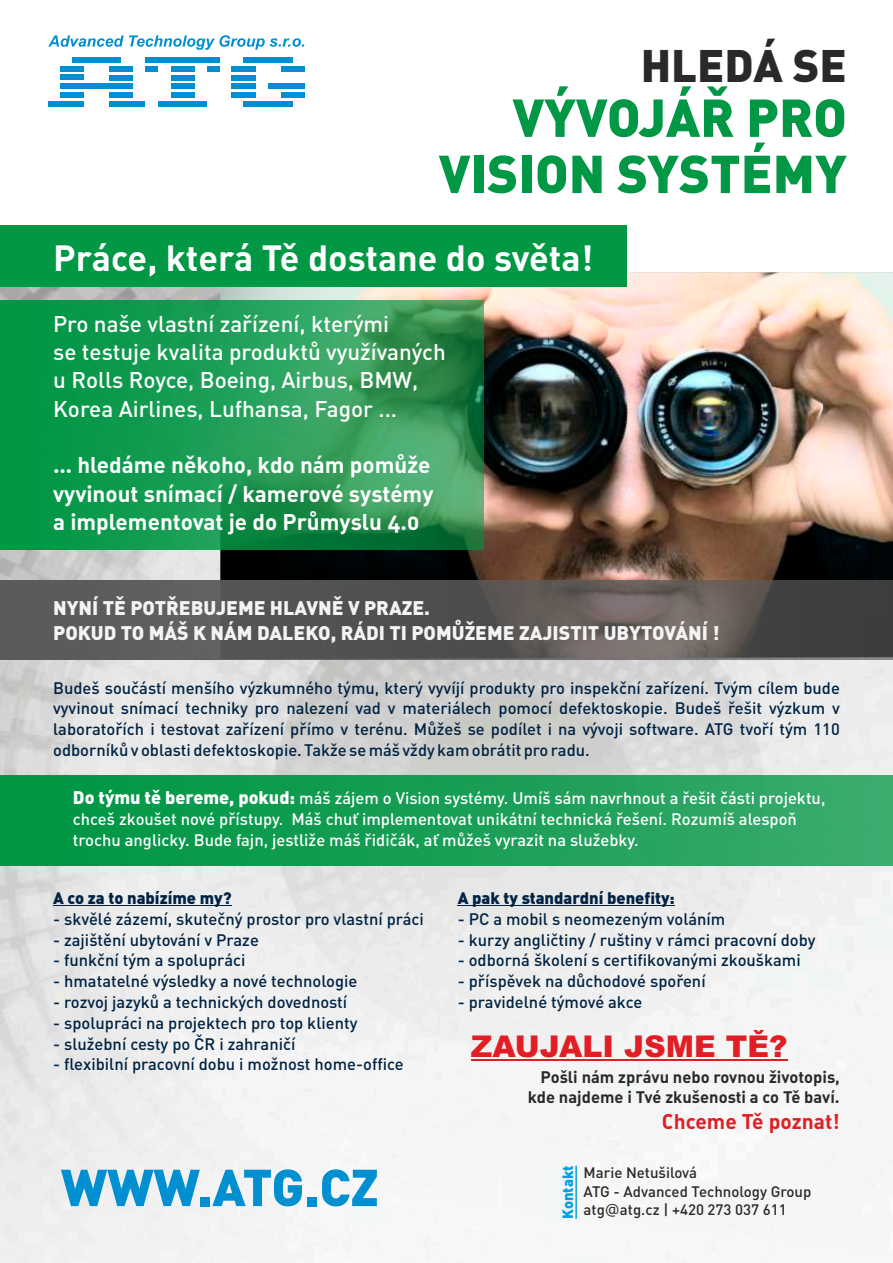
<style>
.page{position:relative;width:893px;height:1263px;background:#fff}
.page>*{position:absolute;margin:0;border:0;box-sizing:border-box;transform-origin:0 0}
.t1{font:900 52.5px/56.2px "DINCE";color:#009745;text-align:right}
.t2{font:900 51.15px "DINCE";color:#008fd1}
.t3{font:900 45px "DINCE";color:#292929}
.t4{font:36px "DINCE Bold Alternate";color:#fff}
.t5{font:900 30px "Arial";color:#e11e23}
.t6{font:500 22.5px/28.3px "DINCE";color:#fff}
.t7{font:22.5px/28.3px "DINCE Bold Alternate";color:#fff}
.t8{font:21px "DINCE Bold Alternate";color:#e11e23}
.t9{font:900 19.5px/24.6px "DINCE";color:#f4f4f4}
.t10{font:500 16.5px/20.7px "DINCE";color:#002343;text-align:justify}
.t11{font:500 16.5px/21px "DINCE";color:#fff}
.t12{font:16.5px/20.7px "DINCE Bold Alternate";color:#292929;text-align:right}
.t13{font:900 16.5px "DINCE";color:#002343}
.t14{font:500 15px/18.9px "DINCE";color:#292929}
.t15{font:900 14.85px "DINCE";color:#009fe3}
.s1{font-weight:900;font-size:18px}
.s2{font-family:"Verdana";font-weight:400}
</style>
<div class="page">
<img style="left:0;top:287px;width:893px;height:787px">
<img style="left:220px;top:272px;width:673px;height:308px">
<svg style="left:48px;top:35px;width:256px;height:15px"></svg>
<div style="left:73px;top:57px;width:48px;height:6px;background:#008fd1"></div>
<div style="left:60px;top:66px;width:23px;height:6px;background:#008fd1"></div>
<div style="left:109px;top:66px;width:23px;height:6px;background:#008fd1"></div>
<div style="left:60px;top:74px;width:23px;height:6px;background:#008fd1"></div>
<div style="left:109px;top:75px;width:23px;height:6px;background:#008fd1"></div>
<div style="left:60px;top:83px;width:72px;height:6px;background:#008fd1"></div>
<div style="left:60px;top:92px;width:23px;height:6px;background:#008fd1"></div>
<div style="left:109px;top:92px;width:23px;height:6px;background:#008fd1"></div>
<div style="left:48px;top:101px;width:35px;height:6px;background:#008fd1"></div>
<div style="left:109px;top:101px;width:35px;height:6px;background:#008fd1"></div>
<div style="left:171px;top:92px;width:24px;height:6px;background:#008fd1"></div>
<div style="left:159px;top:101px;width:48px;height:6px;background:#008fd1"></div>
<div style="left:171px;top:83px;width:24px;height:6px;background:#008fd1"></div>
<div style="left:171px;top:75px;width:24px;height:6px;background:#008fd1"></div>
<div style="left:171px;top:66px;width:24px;height:6px;background:#008fd1"></div>
<div style="left:146px;top:57px;width:74px;height:6px;background:#008fd1"></div>
<div style="left:146px;top:66px;width:12px;height:6px;background:#008fd1"></div>
<div style="left:208px;top:66px;width:12px;height:6px;background:#008fd1"></div>
<div style="left:244px;top:57px;width:49px;height:6px;background:#008fd1"></div>
<div style="left:232px;top:66px;width:24px;height:6px;background:#008fd1"></div>
<div style="left:232px;top:75px;width:24px;height:6px;background:#008fd1"></div>
<div style="left:232px;top:83px;width:24px;height:6px;background:#008fd1"></div>
<div style="left:232px;top:92px;width:24px;height:6px;background:#008fd1"></div>
<div style="left:244px;top:101px;width:49px;height:6px;background:#008fd1"></div>
<div style="left:281px;top:92px;width:24px;height:6px;background:#008fd1"></div>
<div style="left:268px;top:83px;width:37px;height:6px;background:#008fd1"></div>
<div style="left:281px;top:66px;width:24px;height:6px;background:#008fd1"></div>
<hr style="left:53px;top:905px;width:179px;height:1px;background:#002343">
<hr style="left:458px;top:905px;width:217px;height:1px;background:#002343">
<div style="left:0;top:775px;width:893px;height:91px;background:linear-gradient(to right,#009441,#39aa6d)"></div>
<hr style="left:471px;top:1060px;width:316px;height:1px;background:#e11e23">
<hr style="left:575px;top:1165px;width:2px;height:54px;background:#009fe3">
<div style="left:0;top:226px;width:626px;height:61px;background:#009745"></div>
<svg style="left:0;top:300px;width:484px;height:249px;background:#1f9852"></svg>
<svg style="left:0;top:580px;width:893px;height:79px;background:#585655"></svg>
<h3 class="t3" style="left:641px;top:46px;width:208px">HLEDÁ SE</h3>
<h1 class="t1" style="left:439px;top:94px;width:409px">VÝVOJÁŘ PRO<br>VISION SYSTÉMY</h1>
<h3 class="t4" style="left:53px;top:242px;width:541px">Práce, která Tě dostane do světa!</h3>
<h3 class="t6" style="left:53px;top:311px;width:394px">Pro naše vlastní zařízení, kterými<br>se testuje kvalita produktů využívaných u Rolls Royce, Boeing, Airbus, BMW, Korea Airlines, Lufhansa, Fagor ...</h3>
<h3 class="t7" style="left:53px;top:453px;width:382px">… hledáme někoho, kdo nám pomůže vyvinout snímací / kamerové systémy a implementovat je do Průmyslu 4.0</h3>
<p class="t9" style="left:53px;top:597px;width:668px">NYNÍ TĚ POTŘEBUJEME HLAVNĚ V PRAZE.<br>POKUD TO MÁŠ K NÁM DALEKO, RÁDI TI POMŮŽEME ZAJISTIT UBYTOVÁNÍ !</p>
<p class="t10" style="left:53px;top:678px;width:788px">Budeš součástí menšího výzkumného týmu, který vyvíjí produkty pro inspekční zařízení. Tvým cílem bude vyvinout snímací techniky pro nalezení vad v materiálech pomocí defektoskopie. Budeš řešit výzkum v laboratořích i testovat zařízení přímo v terénu. Můžeš se podílet i na vývoji software. ATG tvoří tým 110 odborníků v oblasti defektoskopie. Takže se máš vždy kam obrátit pro radu.</p>
<p class="t11" style="left:73px;top:789px;width:754px"><span class="s1">Do týmu tě bereme, pokud:</span> máš zájem o Vision systémy. Umíš sám navrhnout a řešit části projektu, chceš zkoušet nové přístupy. Máš chuť implementovat unikátní technická řešení. Rozumíš alespoň trochu anglicky. Bude fajn, jestliže máš řidičák, ať můžeš vyrazit na služebky.</p>
<p class="t13" style="left:53px;top:891px;width:180px">A co za to nabízíme my?</p>
<p class="t10" style="left:53px;top:910px;width:372px">- skvělé zázemí, skutečný prostor pro vlastní práci</p>
<p class="t10" style="left:53px;top:930px;width:207px">- zajištění ubytování v Praze</p>
<p class="t10" style="left:53px;top:951px;width:194px">- funkční tým a spolupráci</p>
<p class="t10" style="left:53px;top:972px;width:306px">- hmatatelné výsledky a nové technologie</p>
<p class="t10" style="left:53px;top:993px;width:296px">- rozvoj jazyků a technických dovedností</p>
<p class="t10" style="left:53px;top:1013px;width:306px">- spolupráci na projektech pro top klienty</p>
<p class="t10" style="left:53px;top:1034px;width:244px">- služební cesty po ČR i zahraničí</p>
<p class="t10" style="left:53px;top:1055px;width:352px">- flexibilní pracovní dobu i možnost home-office</p>
<h2 class="t2" style="left:61px;top:1164px;width:319px">WWW.ATG.CZ</h2>
<p class="t13" style="left:458px;top:891px;width:219px">A pak ty standardní benefity:</p>
<p class="t10" style="left:458px;top:910px;width:269px">- PC a mobil s neomezeným voláním</p>
<p class="t10" style="left:458px;top:930px;width:359px">- kurzy angličtiny / ruštiny v rámci pracovní doby</p>
<p class="t10" style="left:458px;top:951px;width:345px">- odborná školení s certifikovanými zkouškami</p>
<p class="t10" style="left:458px;top:972px;width:249px">- příspěvek na důchodové spoření</p>
<p class="t10" style="left:458px;top:993px;width:186px">- pravidelné týmové akce</p>
<h3 class="t5" style="left:471px;top:1035px;width:318px">ZAUJALI JSME TĚ?</h3>
<p class="t12" style="left:528px;top:1067px;width:314px">Pošli nám zprávu nebo rovnou životopis, kde najdeme i Tvé zkušenosti a co Tě baví.</p>
<p class="t8" style="left:662px;top:1112px;width:179px">Chceme Tě poznat!</p>
<p class="t15" style="left:561px;top:1219px;width:55px;rotate:-90deg">Kontakt</p>
<p class="t14" style="left:584px;top:1164px;width:229px">Marie Netušilová<br>ATG - Advanced Technology Group</p>
<p class="t14" style="left:584px;top:1201px;width:205px">atg<span class="s2">@</span>atg.cz | +420 273 037 611</p>
</div>
